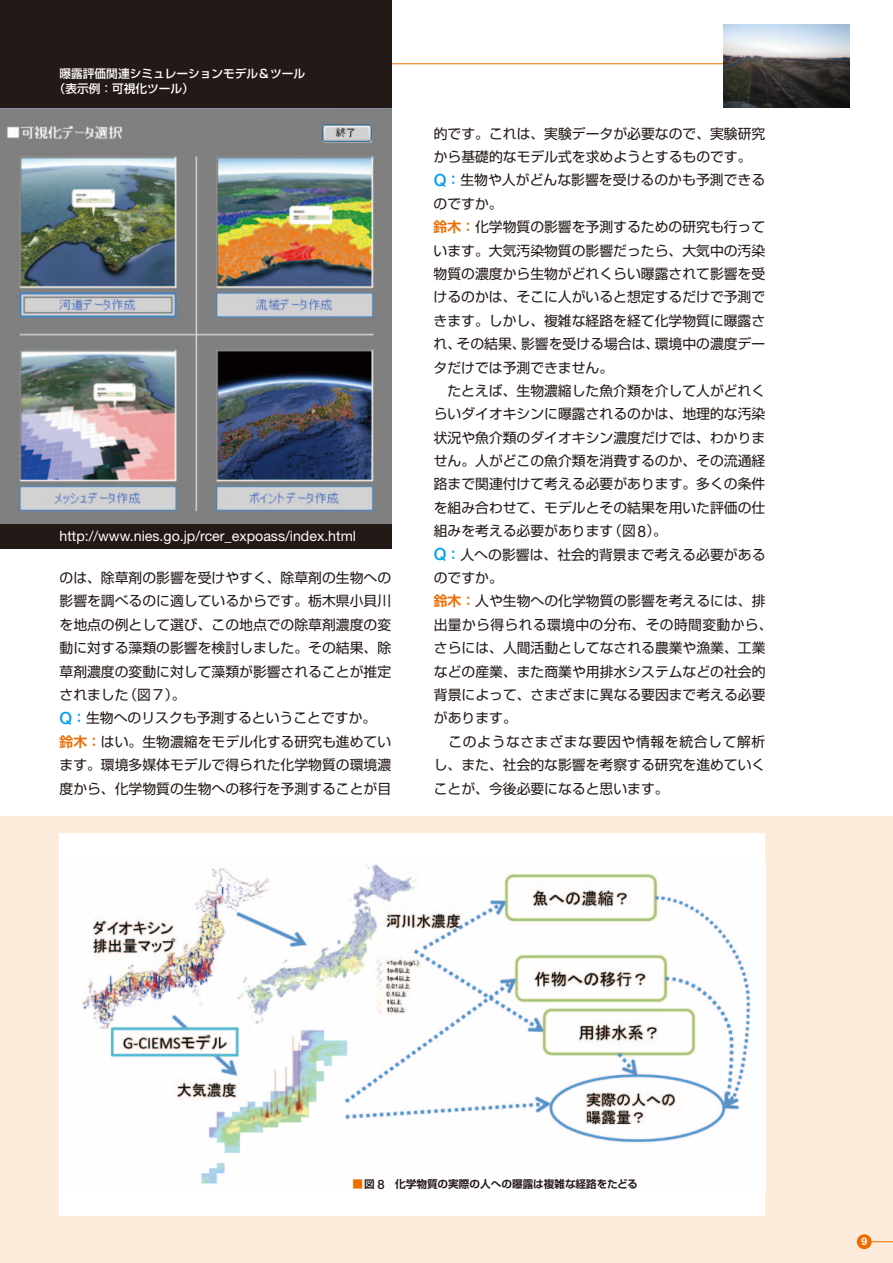
<style>
.page{position:relative;width:893px;height:1263px;background:#fff}
.page>*{position:absolute;margin:0;border:0;box-sizing:border-box;transform-origin:0 0}
.t1{font:14.25px "Helvetica Neue";color:#fff}
.t2{font:13.8px/23.4px "Shin Go Pro";color:#231916}
.t3{font:500 11.7px/14.9px "Shin Go Pro";color:#fff}
.t4{font:700 10.65px "Shin Go Pro De";color:#231916}
.t5{font:700 10.5px "Helvetica Neue";color:#fff}
.s1{font-family:"Helvetica Neue";font-weight:500;font-size:16.8px;color:#00a1e9}
.s2{font-family:"Shin Go Pro De";font-weight:700;color:#00a1e9}
.s3{font-family:"Shin Go Pro De";font-weight:700;color:#ed6d00}
.s4{font-family:"Helvetica Neue";font-size:15.75px}
.s5{color:#ed6d00}
.s6{font-family:"Helvetica Neue";font-weight:500;font-size:12.9px}
</style>
<div class="page">
<div style="left:0;top:816px;width:893px;height:447px;background:#fdecdb"></div>
<div style="left:60px;top:833px;width:705px;height:383px;background:#fff"></div>
<img style="left:82px;top:864px;width:669px;height:320px">
<svg style="left:872px;top:1241px;width:21px;height:1px"></svg>
<div style="left:857px;top:1234px;width:15px;height:15px;background:#ed6d00;border-radius:50%"></div>
<hr style="left:0;top:64px;width:737px;height:1px;background:#ed6d00">
<div style="left:0;top:0;width:391px;height:549px;background:#231916"></div>
<img style="left:724px;top:24px;width:126px;height:84px">
<img style="left:0;top:109px;width:391px;height:414px">
<p class="t3" style="left:54px;top:65px;width:253px;text-indent:6px">曝露評価関連シミュレーションモデル＆ツール（表示例：可視化ツール）</p>
<p class="t1" style="left:60px;top:527px;width:298px">http://www.nies.go.jp/rcer_expoass/index.html</p>
<p class="t2" style="left:60px;top:564px;width:333px">のは、除草剤の影響を受けやすく、除草剤の生物への影響を調べるのに適しているからです。栃木県小貝川を地点の例として選び、この地点での除草剤濃度の変動に対する藻類の影響を検討しました。その結果、除草剤濃度の変動に対して藻類が影響されることが推定されました（図７）。<br><span class="s1">Q</span><span class="s2">：</span>生物へのリスクも予測するということですか。<span class="s3">鈴木：</span>はい。生物濃縮をモデル化する研究も進めています。環境多媒体モデルで得られた化学物質の環境濃度から、化学物質の生物への移行を予測することが目</p>
<p class="t2" style="left:434px;top:120px;width:333px">的です。これは、実験データが必要なので、実験研究から基礎的なモデル式を求めようとするものです。<br><span class="s1">Q</span><span class="s2">：</span>生物や人がどんな影響を受けるのかも予測できるのですか。<br><span class="s3">鈴木：</span>化学物質の影響を予測するための研究も行っています。大気汚染物質の影響だったら、大気中の汚染物質の濃度から生物がどれくらい曝露されて影響を受けるのかは、そこに人がいると想定するだけで予測できます。しかし、複雑な経路を経て化学物質に曝露され、その結果、影響を受ける場合は、環境中の濃度データだけでは予測できません。</p>
<p class="t2" style="left:434px;top:377px;width:340px;text-indent:14px">たとえば、生物濃縮した魚介類を介して人がどれくらいダイオキシンに曝露されるのかは、地理的な汚染状況や魚介類のダイオキシン濃度だけでは、わかりません。人がどこの魚介類を消費するのか、その流通経路まで関連付けて考える必要があります。多くの条件を組み合わせて、モデルとその結果を用いた評価の仕組みを考える必要があります（図<span class="s4">8</span>）。<br><span class="s1">Q</span><span class="s2">：</span>人への影響は、社会的背景まで考える必要があるのですか。<br><span class="s3">鈴木：</span>人や生物への化学物質の影響を考えるには、排出量から得られる環境中の分布、その時間変動から、さらには、人間活動としてなされる農業や漁業、工業などの産業、また商業や用排水システムなどの社会的背景によって、さまざまに異なる要因まで考える必要があります。</p>
<p class="t2" style="left:434px;top:728px;width:333px;text-align:justify;text-indent:15px">このようなさまざまな要因や情報を統合して解析し、また、社会的な影響を考察する研究を進めていくことが、今後必要になると思います。</p>
<p class="t4" style="left:353px;top:1175px;width:287px"><span class="s5">■</span>図 <span class="s6">8</span> 化学物質の実際の人への曝露は複雑な経路をたどる</p>
<p class="t5" style="left:861px;top:1235px;width:7px">9</p>
</div>
